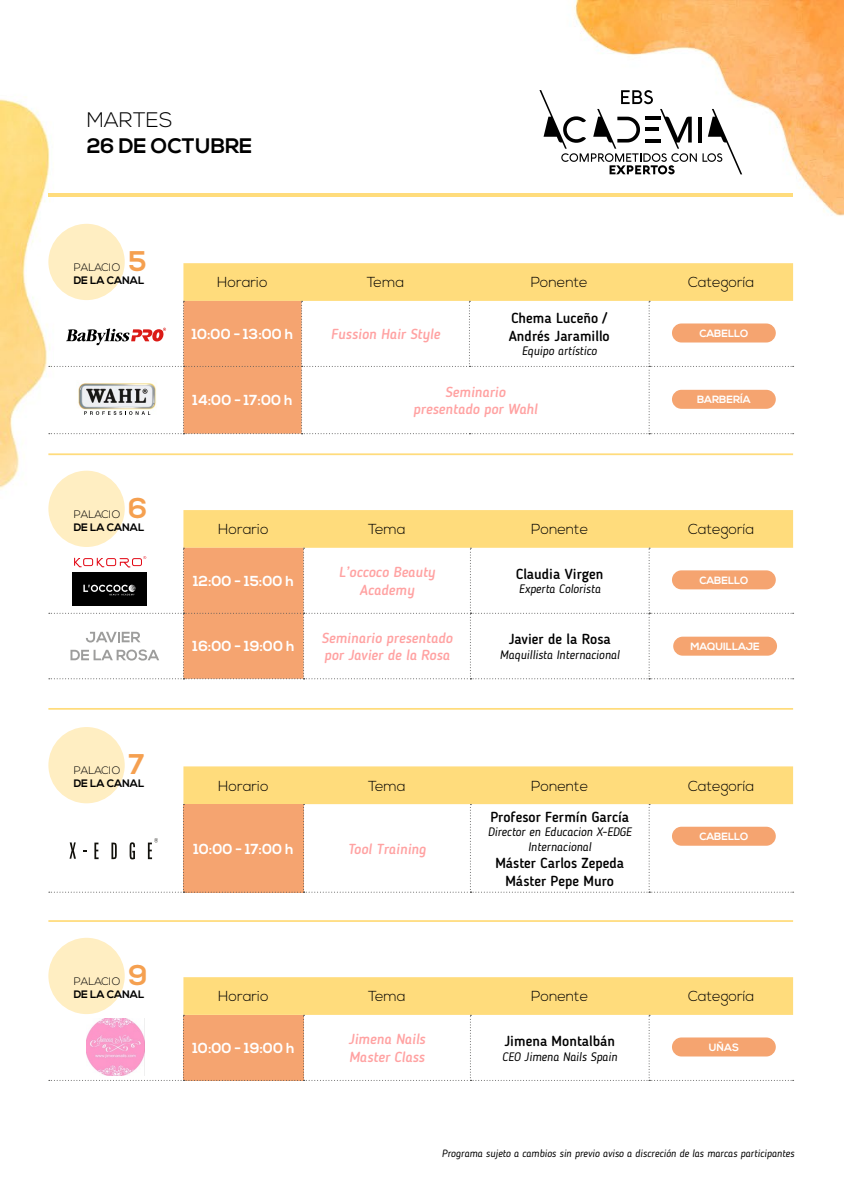
<style>
.page{position:relative;width:844px;height:1191px;background:#fff}
.page>*{position:absolute;margin:0;border:0;box-sizing:border-box;transform-origin:0 0}
.t1{font:700 28.53px "Nexa";color:#f5a050}
.t2{font:700 21px "Nexa";color:#000}
.t3{font:300 21px "Nexa";letter-spacing:.01em;color:#000}
.t4{font:italic 500 14.53px/17.3px "Blogger Sans";color:#ffa2a2;text-align:center}
.t5{font:500 14.53px/17.3px "Blogger Sans";color:#000}
.t6{font:300 14.53px "Nexa";color:#000}
.t7{font:700 14.53px "Nexa";color:#fff}
.t8{font:italic 12.25px/14.7px "Blogger Sans";color:#000;text-align:center}
.t9{font:700 10.85px "Nexa";color:#000}
.t10{font:300 10.85px "Nexa";color:#000}
.t11{font:italic 10.5px "Blogger Sans";color:#000}
.t12{font:10.5px "Blogger Sans";color:#3c3c3b}
.t13{font:700 10.5px "Nexa";color:#fff}
</style>
<div class="page">
<img style="left:0;top:0;width:843px;height:1081px">
<hr style="left:48px;top:193px;width:744px;height:3px;background:#ffdc7c">
<svg style="left:49px;top:977px;width:744px;height:104px"></svg>
<div style="left:48px;top:224px;width:77px;height:76px;background:#ffeec2;border-radius:50%"></div>
<div style="left:48px;top:471px;width:77px;height:76px;background:#ffeec2;border-radius:50%"></div>
<div style="left:48px;top:937px;width:77px;height:77px;background:#ffeec2;border-radius:50%"></div>
<div style="left:671px;top:1037px;width:104px;height:19px;background:#f5a470;border-radius:10px"></div>
<div style="left:48px;top:727px;width:77px;height:76px;background:#ffeec2;border-radius:50%"></div>
<svg style="left:49px;top:766px;width:744px;height:126px"></svg>
<hr style="left:48px;top:453px;width:744px;height:2px;background:#ffdc7c">
<hr style="left:48px;top:708px;width:744px;height:1px;background:#ffdc7c">
<hr style="left:48px;top:920px;width:744px;height:2px;background:#ffdc7c">
<svg style="left:49px;top:263px;width:744px;height:171px"></svg>
<img style="left:87px;top:1018px;width:58px;height:57px">
<hr style="left:698px;top:117px;width:4px;height:25px;background:#000">
<svg style="left:702px;top:109px;width:40px;height:65px"></svg>
<svg style="left:539px;top:90px;width:157px;height:84px"></svg>
<svg style="left:49px;top:510px;width:744px;height:169px"></svg>
<div style="left:673px;top:636px;width:103px;height:19px;background:#f5a470;border-radius:10px"></div>
<h2 class="t3" style="left:87px;top:108px;width:87px">MARTES</h2>
<h2 class="t2" style="left:87px;top:133px;width:167px">26 DE OCTUBRE</h2>
<h1 class="t1" style="left:128px;top:244px;width:19px">5</h1>
<p class="t10" style="left:74px;top:261px;width:48px">PALACIO</p>
<p class="t9" style="left:74px;top:274px;width:72px">DE LA CANAL</p>
<h1 class="t1" style="left:128px;top:491px;width:20px">6</h1>
<p class="t10" style="left:74px;top:508px;width:48px">PALACIO</p>
<p class="t9" style="left:74px;top:521px;width:72px">DE LA CANAL</p>
<h1 class="t1" style="left:128px;top:747px;width:18px">7</h1>
<p class="t10" style="left:74px;top:764px;width:48px">PALACIO</p>
<p class="t9" style="left:74px;top:777px;width:72px">DE LA CANAL</p>
<h1 class="t1" style="left:128px;top:958px;width:21px">9</h1>
<p class="t10" style="left:74px;top:975px;width:48px">PALACIO</p>
<p class="t9" style="left:74px;top:988px;width:72px">DE LA CANAL</p>
<p class="t6" style="left:217px;top:274px;width:52px">Horario</p>
<p class="t6" style="left:366px;top:274px;width:39px">Tema</p>
<p class="t6" style="left:530px;top:274px;width:58px">Ponente</p>
<p class="t6" style="left:687px;top:274px;width:68px">Categoría</p>
<p class="t7" style="left:192px;top:326px;width:103px">10:00 - 13:00 h</p>
<p class="t4" style="left:331px;top:325px;width:111px">Fussion Hair Style</p>
<p class="t5" style="left:508px;top:309px;width:102px">Chema Luceño /<br>Andrés Jaramillo</p>
<p class="t8" style="left:521px;top:343px;width:77px">Equipo artístico</p>
<p class="t13" style="left:699px;top:327px;width:50px">CABELLO</p>
<p class="t7" style="left:192px;top:392px;width:101px">14:00 - 17:00 h</p>
<p class="t4" style="left:413px;top:383px;width:126px">Seminario presentado por Wahl</p>
<p class="t13" style="left:697px;top:393px;width:55px">BARBERÍA</p>
<p class="t6" style="left:218px;top:521px;width:52px">Horario</p>
<p class="t6" style="left:368px;top:521px;width:39px">Tema</p>
<p class="t6" style="left:531px;top:521px;width:58px">Ponente</p>
<p class="t6" style="left:687px;top:521px;width:68px">Categoría</p>
<p class="t7" style="left:193px;top:572px;width:102px">12:00 - 15:00 h</p>
<p class="t4" style="left:338px;top:563px;width:98px">L’occoco Beauty<br>Academy</p>
<p class="t5" style="left:516px;top:565px;width:89px">Claudia Virgen</p>
<p class="t13" style="left:699px;top:574px;width:50px">CABELLO</p>
<p class="t8" style="left:519px;top:582px;width:83px">Experta Colorista</p>
<p class="t7" style="left:192px;top:638px;width:103px">16:00 - 19:00 h</p>
<p class="t4" style="left:321px;top:629px;width:133px;text-align:left">Seminario presentado por Javier de la Rosa</p>
<p class="t5" style="left:508px;top:630px;width:103px">Javier de la Rosa</p>
<p class="t8" style="left:500px;top:647px;width:121px">Maquillista Internacional</p>
<p class="t13" style="left:690px;top:640px;width:71px">MAQUILLAJE</p>
<p class="t6" style="left:218px;top:777px;width:52px">Horario</p>
<p class="t6" style="left:368px;top:777px;width:39px">Tema</p>
<p class="t6" style="left:531px;top:777px;width:58px">Ponente</p>
<p class="t6" style="left:687px;top:777px;width:68px">Categoría</p>
<p class="t7" style="left:193px;top:840px;width:101px">10:00 - 17:00 h</p>
<p class="t4" style="left:347px;top:840px;width:80px">Tool Training</p>
<p class="t5" style="left:490px;top:807px;width:140px">Profesor Fermín García</p>
<p class="t8" style="left:487px;top:824px;width:145px">Director en Educacion X-EDGE<br>Internacional</p>
<p class="t5" style="left:495px;top:854px;width:130px;text-align:center">Máster Carlos Zepeda<br>Máster Pepe Muro</p>
<p class="t13" style="left:699px;top:830px;width:50px">CABELLO</p>
<p class="t6" style="left:218px;top:988px;width:52px">Horario</p>
<p class="t6" style="left:368px;top:988px;width:39px">Tema</p>
<p class="t6" style="left:531px;top:988px;width:58px">Ponente</p>
<p class="t6" style="left:687px;top:988px;width:68px">Categoría</p>
<p class="t7" style="left:192px;top:1039px;width:103px">10:00 - 19:00 h</p>
<p class="t4" style="left:348px;top:1030px;width:78px;text-align:left">Jimena Nails<br>Master Class</p>
<p class="t5" style="left:504px;top:1032px;width:112px">Jimena Montalbán</p>
<p class="t13" style="left:708px;top:1041px;width:32px">UÑAS</p>
<p class="t8" style="left:502px;top:1048px;width:117px">CEO Jimena Nails Spain</p>
<p class="t12" style="left:478px;top:1146px;width:317px">bios sin previo aviso, consulta actualizaciones en www.expobeautyshow.com</p>
<p class="t11" style="left:442px;top:1146px;width:354px">Programa sujeto a cambios sin previo aviso a discreción de las marcas participantes</p>
</div>
